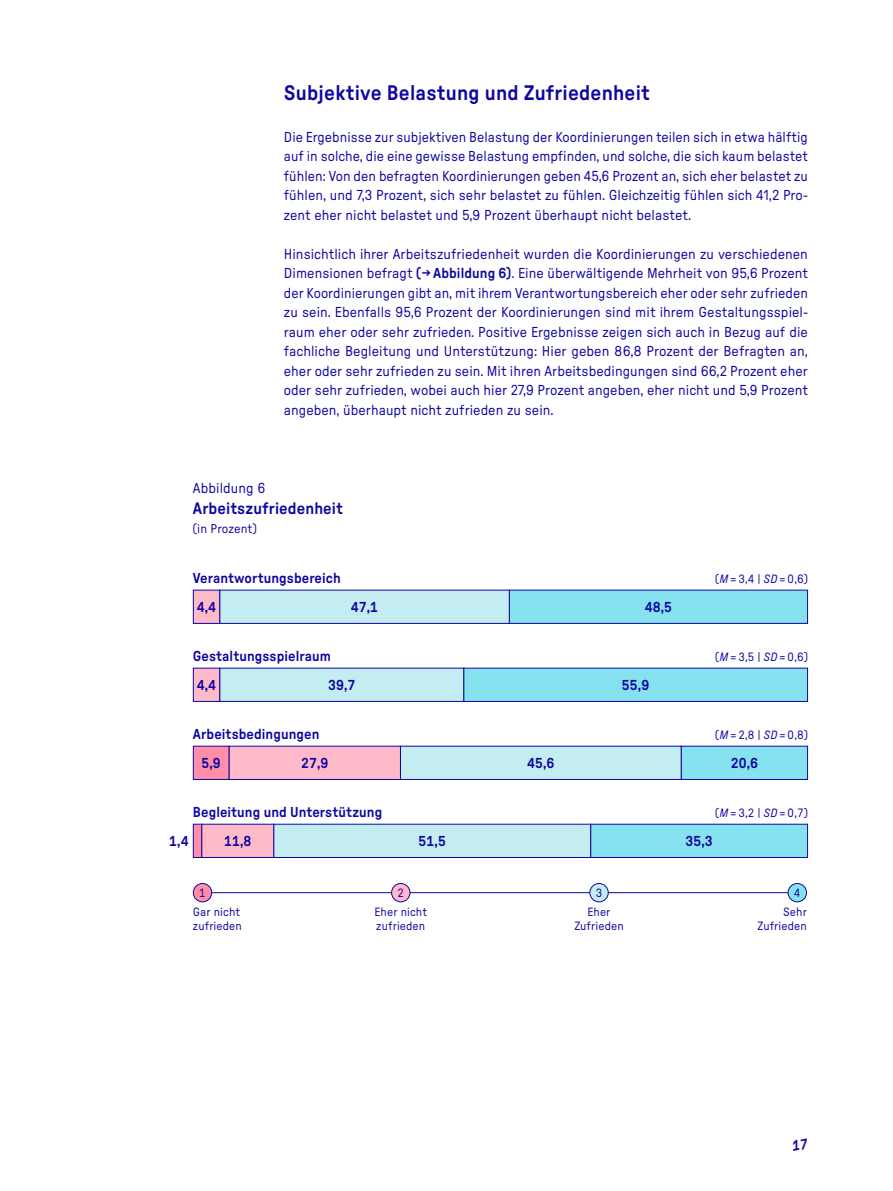
<style>
.page{position:relative;width:893px;height:1191px;background:#fff}
.page>*{position:absolute;margin:0;border:0;box-sizing:border-box;transform-origin:0 0}
.Zwischenheadlines{font:500 21px "GT Pressura";letter-spacing:.01em;color:#10069f}
.Abbildungs-Headline_v2{font:500 16.5px "GT Pressura";letter-spacing:.005em;color:#10069f}
.Fließtext_9_6_13pt{font:14.4px/19.5px "GT Pressura Text";letter-spacing:.005em;color:#10069f;text-align:justify}
.t1{font:500 14.4px "GT Pressura";letter-spacing:.005em;color:#10069f}
.Fließtext_9_2_13pt{font:14.4px "GT Pressura Text";letter-spacing:.005em;color:#10069f}
.t2{font:12.75px "GT Pressura Text";letter-spacing:.005em;color:#10069f}
.t3{font:12px/13.5px "GT Pressura Text";letter-spacing:.005em;color:#10069f}
.s1{font-family:"GT Pressura";font-weight:500}
.s2{font-style:italic}
</style>
<div class="page">
<svg style="left:193px;top:823px;width:615px;height:35px;background:#abd3e6"></svg>
<svg style="left:193px;top:745px;width:615px;height:35px;background:#bfc9dd"></svg>
<svg style="left:193px;top:667px;width:615px;height:35px;background:#9bd5e8"></svg>
<svg style="left:193px;top:589px;width:615px;height:35px;background:#a0d7e9"></svg>
<hr style="left:198px;top:892px;width:609px;height:1px;background:#10069f">
<div style="left:193px;top:883px;width:19px;height:19px;background:#ff8ea6;border-radius:50%"></div>
<div style="left:193px;top:883px;width:19px;height:19px;border:1px solid #10069f;border-radius:50%"></div>
<div style="left:392px;top:883px;width:18px;height:19px;background:#ffbac9;border-radius:50%"></div>
<div style="left:391px;top:883px;width:19px;height:19px;border:1px solid #10069f;border-radius:50%"></div>
<div style="left:590px;top:883px;width:18px;height:19px;background:#c3edf1;border-radius:50%"></div>
<div style="left:589px;top:883px;width:20px;height:19px;border:1px solid #10069f;border-radius:50%"></div>
<div style="left:788px;top:883px;width:18px;height:19px;background:#87e2ef;border-radius:50%"></div>
<div style="left:788px;top:883px;width:19px;height:19px;border:1px solid #10069f;border-radius:50%"></div>
<p class="Zwischenheadlines" style="left:284px;top:80px;width:368px">Subjektive Belastung und Zufriedenheit</p>
<p class="Fließtext_9_6_13pt" style="left:284px;top:127px;width:526px">Die Ergebnisse zur subjektiven Belastung der Koordinierungen teilen sich in etwa hälftig auf in solche, die eine gewisse Belastung empfinden, und solche, die sich kaum belastet fühlen: Von den befragten Koordinierungen geben 45,6 Prozent an, sich eher belastet zu fühlen, und 7,3 Prozent, sich sehr belastet zu fühlen. Gleichzeitig fühlen sich 41,2 Pro&shy;zent eher nicht belastet und 5,9 Prozent überhaupt nicht belastet.</p>
<p class="Fließtext_9_6_13pt" style="left:284px;top:244px;width:526px">Hinsichtlich ihrer Arbeitszufriedenheit wurden die Koordinierungen zu verschiedenen Dimensionen befragt <span class="s1">(→ Abbildung 6)</span>. Eine überwältigende Mehrheit von 95,6 Prozent der Koordinierungen gibt an, mit ihrem Verantwortungsbereich eher oder sehr zufrieden zu sein. Ebenfalls 95,6 Prozent der Koordinierungen sind mit ihrem Gestaltungsspiel&shy;raum eher oder sehr zufrieden. Positive Ergebnisse zeigen sich auch in Bezug auf die fachliche Begleitung und Unterstützung: Hier geben 86,8 Prozent der Befragten an, eher oder sehr zufrieden zu sein. Mit ihren Arbeitsbedingungen sind 66,2 Prozent eher oder sehr zufrieden, wobei auch hier 27,9 Prozent angeben, eher nicht und 5,9 Prozent angeben, überhaupt nicht zufrieden zu sein.</p>
<p class="Fließtext_9_2_13pt" style="left:193px;top:479px;width:74px">Abbildung 6</p>
<p class="Abbildungs-Headline_v2" style="left:193px;top:498px;width:152px">Arbeitszufriedenheit</p>
<p class="t2" style="left:193px;top:521px;width:65px">(in Prozent)</p>
<p class="t1" style="left:193px;top:569px;width:149px">Verantwortungsbereich</p>
<p class="t3" style="left:715px;top:571px;width:94px">(<span class="s2">M</span> = 3,4 | <span class="s2">SD</span> = 0,6)</p>
<p class="t1" style="left:197px;top:598px;width:21px">4,4</p>
<p class="t1" style="left:351px;top:598px;width:29px">47,1</p>
<p class="t1" style="left:645px;top:598px;width:29px">48,5</p>
<p class="t1" style="left:193px;top:647px;width:140px">Gestaltungsspielraum</p>
<p class="t3" style="left:715px;top:649px;width:94px">(<span class="s2">M</span> = 3,5 | <span class="s2">SD</span> = 0,6)</p>
<p class="t1" style="left:197px;top:676px;width:21px">4,4</p>
<p class="t1" style="left:328px;top:676px;width:29px">39,7</p>
<p class="t1" style="left:622px;top:676px;width:29px">55,9</p>
<p class="t1" style="left:193px;top:725px;width:128px">Arbeitsbedingungen</p>
<p class="t3" style="left:715px;top:727px;width:94px">(<span class="s2">M</span> = 2,8 | <span class="s2">SD</span> = 0,8)</p>
<p class="t1" style="left:201px;top:754px;width:21px">5,9</p>
<p class="t1" style="left:301px;top:754px;width:29px">27,9</p>
<p class="t1" style="left:527px;top:754px;width:29px">45,6</p>
<p class="t1" style="left:731px;top:754px;width:29px">20,6</p>
<p class="t1" style="left:193px;top:803px;width:191px">Begleitung und Unterstützung</p>
<p class="t3" style="left:715px;top:805px;width:94px">(<span class="s2">M</span> = 3,2 | <span class="s2">SD</span> = 0,7)</p>
<p class="t1" style="left:169px;top:832px;width:21px">1,4</p>
<p class="t1" style="left:224px;top:832px;width:29px">11,8</p>
<p class="t1" style="left:419px;top:832px;width:29px">51,5</p>
<p class="t1" style="left:685px;top:832px;width:29px">35,3</p>
<p class="t3" style="left:199px;top:885px;width:8px">1</p>
<p class="t3" style="left:397px;top:885px;width:8px">2</p>
<p class="t3" style="left:596px;top:885px;width:8px">3</p>
<p class="t3" style="left:794px;top:885px;width:8px">4</p>
<p class="t3" style="left:193px;top:905px;width:50px">Gar nicht zufrieden</p>
<p class="t3" style="left:375px;top:905px;width:54px">Eher nicht zufrieden</p>
<p class="t3" style="left:574px;top:905px;width:51px;text-align:center">Eher<br>Zufrieden</p>
<p class="t3" style="left:757px;top:905px;width:51px;text-align:right">Sehr<br>Zufrieden</p>
</div>
